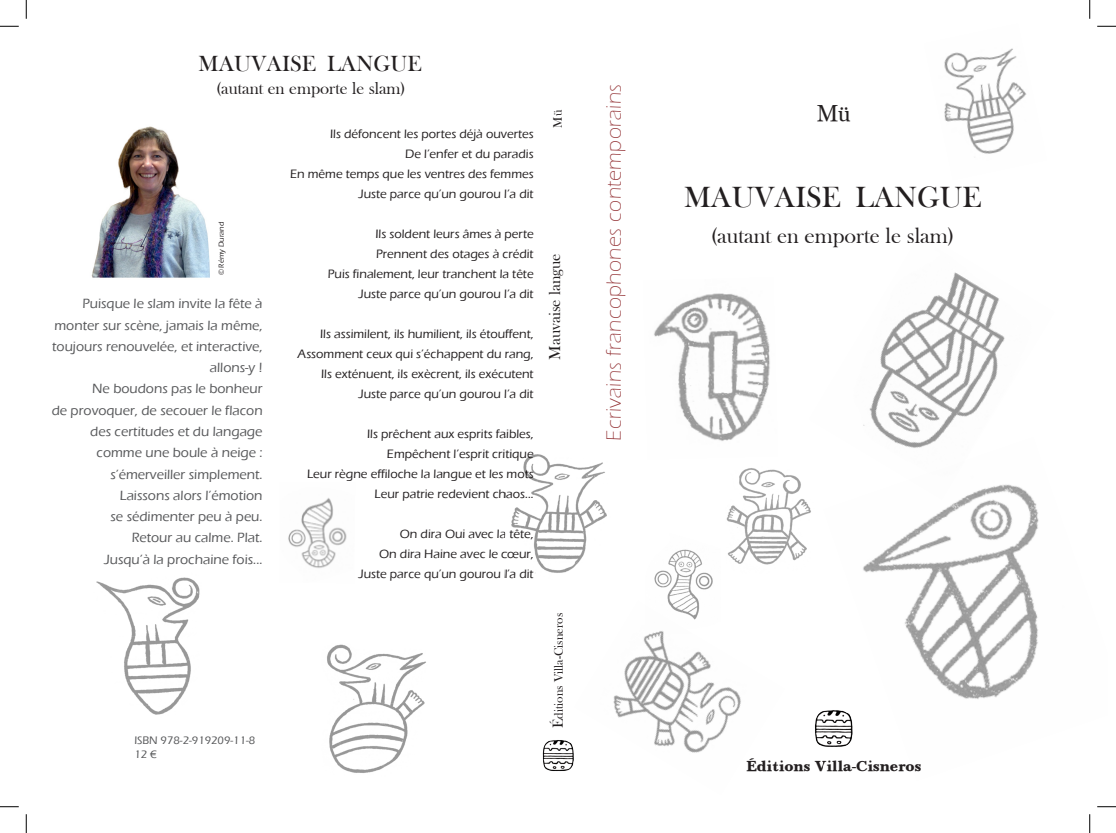
<style>
.page{position:relative;width:1116px;height:833px;background:#fff}
.page>*{position:absolute;margin:0;border:0;box-sizing:border-box;transform-origin:0 0}
.t1{font:30px "Bask Old Face";color:#231f20}
.t2{font:23.75px "Baskerville";color:#231f20}
.t3{font:22.5px "Bask Old Face";color:#231f20}
.t4{font:300 21.25px "Eras ITC";letter-spacing:.02em;color:#953639}
.t5{font:17.5px "Bask Old Face";color:#231f20}
.t6{font:16.25px "Bask Old Face";color:#231f20}
.t7{font:700 15px "Baskerville";color:#231f20}
.t8{font:500 13.75px/21.2px "Eras ITC";color:#57585a;text-align:right}
.t9{font:500 12.5px/20px "Eras ITC";color:#231f20;text-align:right}
.t10{font:12.5px "Bask Old Face";color:#231f20}
.t11{font:500 11.25px/13.5px "Eras ITC";color:#57585a}
.t12{font:500 7.5px "Eras ITC";color:#231f20}
.s1{font-size:15px}
</style>
<div class="page">
<img style="left:543px;top:740px;width:30px;height:31px">
<img style="left:815px;top:711px;width:8px;height:36px">
<img style="left:726px;top:468px;width:85px;height:97px">
<img style="left:573px;top:633px;width:168px;height:131px">
<img style="left:808px;top:272px;width:197px;height:227px">
<img style="left:823px;top:437px;width:216px;height:310px">
<img style="left:654px;top:293px;width:116px;height:148px">
<img style="left:653px;top:549px;width:60px;height:84px">
<img style="left:944px;top:48px;width:83px;height:106px">
<img style="left:327px;top:644px;width:99px;height:129px">
<img style="left:96px;top:577px;width:104px;height:138px">
<img style="left:288px;top:498px;width:59px;height:70px">
<img style="left:511px;top:454px;width:96px;height:119px">
<img style="left:91px;top:126px;width:119px;height:152px">
<svg style="left:0;top:25px;width:19px;height:2px"></svg>
<svg style="left:1097px;top:25px;width:18px;height:2px"></svg>
<svg style="left:0;top:806px;width:19px;height:1px"></svg>
<svg style="left:1097px;top:806px;width:18px;height:1px"></svg>
<svg style="left:25px;top:0;width:2px;height:19px"></svg>
<svg style="left:25px;top:814px;width:2px;height:18px"></svg>
<svg style="left:1089px;top:0;width:1px;height:19px"></svg>
<svg style="left:1089px;top:814px;width:1px;height:18px"></svg>
<h3 class="t3" style="left:199px;top:51px;width:224px">MAUVAISE LANGUE</h3>
<h3 class="t5" style="left:216px;top:78px;width:191px">(autant en emporte le slam)</h3>
<p class="t12" style="left:217px;top:275px;width:55px;rotate:-90deg">© Rémy Durand</p>
<p class="t8" style="left:52px;top:293px;width:212px">Puisque le slam invite la fête à monter sur scène, jamais la même, toujours renouvelée, et interactive, allons-y !<br>Ne boudons pas le bonheur<br>de provoquer, de secouer le flacon des certitudes et du langage comme une boule à neige : s’émerveiller simplement.<br>Laissons alors l’émotion<br>se sédimenter peu à peu.<br>Retour au calme. Plat.<br>Jusqu’à la prochaine fois...</p>
<p class="t9" style="left:290px;top:124px;width:245px">Ils défoncent les portes déjà ouvertes<br>De l’enfer et du paradis<br>En même temps que les ventres des femmes Juste parce qu’un gourou l’a dit</p>
<p class="t9" style="left:328px;top:224px;width:207px">Ils soldent leurs âmes à perte<br>Prennent des otages à crédit<br>Puis finalement, leur tranchent la tête<br>Juste parce qu’un gourou l’a dit</p>
<p class="t9" style="left:298px;top:324px;width:237px">Ils assimilent, ils humilient, ils étouffent, Assomment ceux qui s’échappent du rang, Ils exténuent, ils exècrent, ils exécutent Juste parce qu’un gourou l’a dit</p>
<p class="t9" style="left:307px;top:424px;width:228px">Ils prêchent aux esprits faibles, Empêchent l’esprit critique<br>Leur règne effiloche la langue et les mots Leur patrie redevient chaos...</p>
<p class="t9" style="left:358px;top:524px;width:177px">On dira Oui avec la tête,<br>On dira Haine avec le cœur,<br>Juste parce qu’un gourou l’a dit</p>
<p class="t11" style="left:134px;top:733px;width:122px">ISBN 978-2-919209-11-8<br>12 €</p>
<p class="t10" style="left:551px;top:127px;width:19px;rotate:-90deg">Mü</p>
<h3 class="t6" style="left:545px;top:359px;width:108px;rotate:-90deg">Mauvaise langue</h3>
<p class="t10" style="left:552px;top:727px;width:116px;rotate:-90deg"><span class="s1">É</span>ditions Villa-Cisneros</p>
<h3 class="t4" style="left:602px;top:440px;width:358px;rotate:-90deg">Ecrivains francophones contemporains</h3>
<h2 class="t2" style="left:817px;top:100px;width:35px">Mü</h2>
<h1 class="t1" style="left:684px;top:180px;width:298px">MAUVAISE LANGUE</h1>
<h3 class="t3" style="left:710px;top:223px;width:245px">(autant en emporte le slam)</h3>
<p class="t7" style="left:746px;top:756px;width:176px">Éditions Villa-Cisneros</p>
</div>
